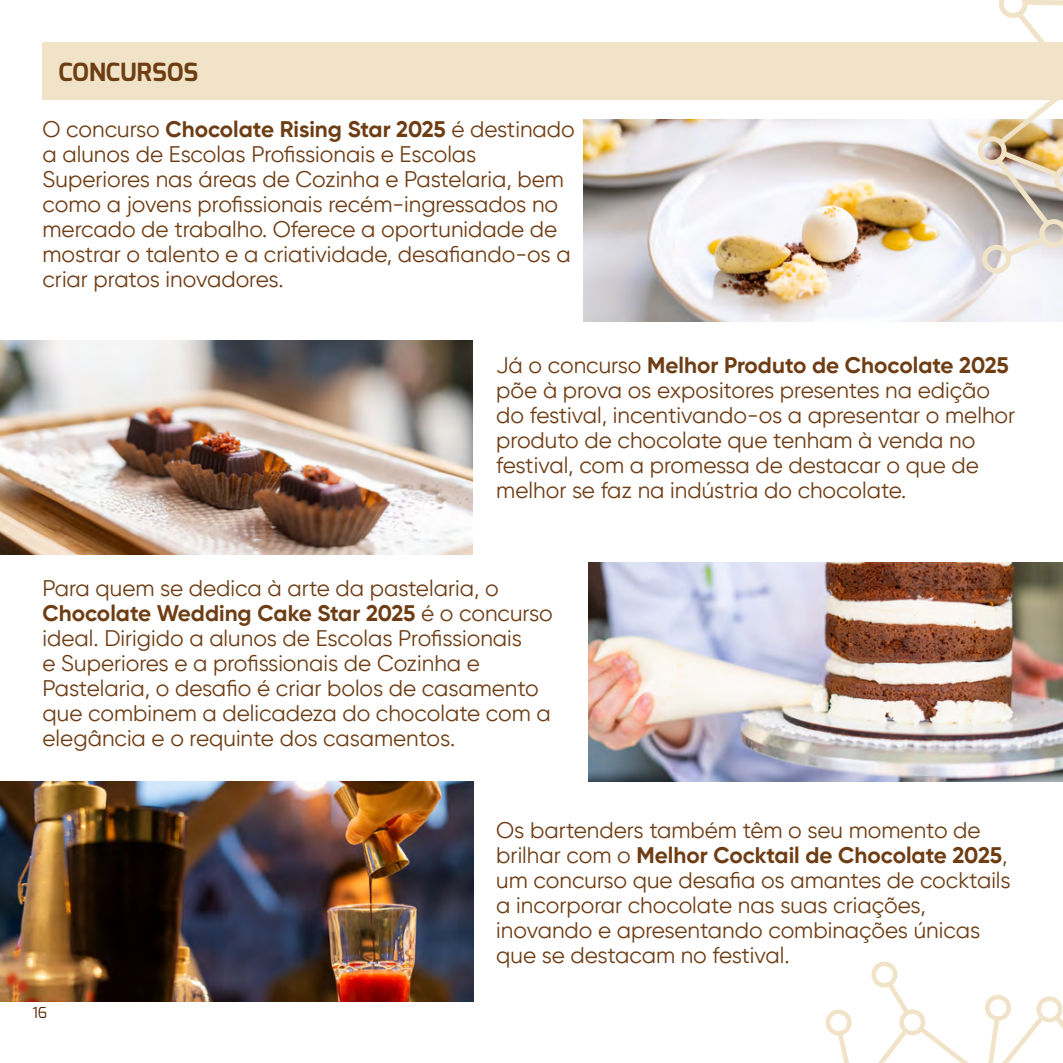
<style>
.page{position:relative;width:1063px;height:1063px;background:#fff}
.page>*{position:absolute;margin:0;border:0;box-sizing:border-box;transform-origin:0 0}
.t1{font:700 25px "Exo";color:#6e3d14}
.t2{font:22.5px/25px "Gilroy";color:#6e3d14}
.t3{font:15px "Exo";color:#512100}
.s1{font-weight:700}
</style>
<div class="page">
<div style="left:43px;top:43px;width:1020px;height:57px;background:#f0e3c7"></div>
<svg style="left:825px;top:961px;width:238px;height:102px"></svg>
<img style="left:0;top:340px;width:473px;height:214px">
<img style="left:583px;top:119px;width:480px;height:202px">
<img style="left:588px;top:562px;width:475px;height:220px">
<img style="left:0;top:782px;width:474px;height:220px">
<svg style="left:977px;top:0;width:86px;height:274px"></svg>
<p class="t1" style="left:58px;top:56px;width:141px">CONCURSOS</p>
<p class="t2" style="left:43px;top:116px;width:534px">O concurso <span class="s1">Chocolate Rising Star 2025</span> é destinado a alunos de Escolas Profissionais e Escolas Superiores nas áreas de Cozinha e Pastelaria, bem como a jovens profissionais recém-ingressados no mercado de trabalho. Oferece a oportunidade de mostrar o talento e a criatividade, desafiando-os a criar pratos inovadores.</p>
<p class="t2" style="left:496px;top:352px;width:521px">Já o concurso <span class="s1">Melhor Produto de Chocolate 2025 </span>põe à prova os expositores presentes na edição do festival, incentivando-os a apresentar o melhor produto de chocolate que tenham à venda no festival, com a promessa de destacar o que de melhor se faz na indústria do chocolate.</p>
<p class="t2" style="left:43px;top:575px;width:512px">Para quem se dedica à arte da pastelaria, o <span class="s1">Chocolate Wedding Cake Star 2025</span> é o concurso ideal. Dirigido a alunos de Escolas Profissionais<br>e Superiores e a profissionais de Cozinha e Pastelaria, o desafio é criar bolos de casamento que combinem a delicadeza do chocolate com a elegância e o requinte dos casamentos.</p>
<p class="t3" style="left:32px;top:1003px;width:16px">16</p>
<p class="t2" style="left:496px;top:817px;width:516px">Os bartenders também têm o seu momento de brilhar com o <span class="s1">Melhor Cocktail de Chocolate 2025</span>, um concurso que desafia os amantes de cocktails a incorporar chocolate nas suas criações, inovando e apresentando combinações únicas que se destacam no festival.</p>
</div>
